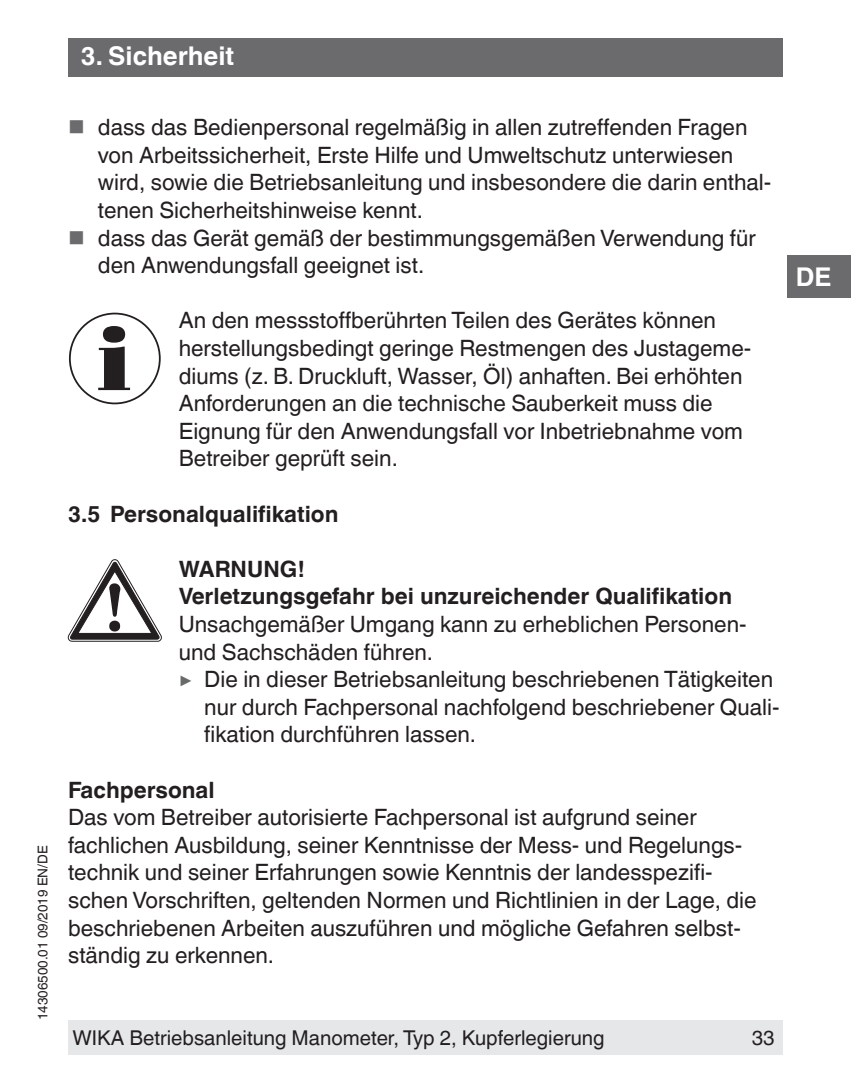
<style>
.page{position:relative;width:851px;height:1080px;background:#fff}
.page>*{position:absolute;margin:0;border:0;box-sizing:border-box;transform-origin:0 0}
.t1{font:700 25.8px "Helvetica World";color:#fff}
.t2{font:22.5px/27.6px "Helvetica World";color:#231f20}
.t3{font:700 22.5px/27.6px "Helvetica World";color:#231f20}
.t4{font:20.4px "Helvetica World";color:#231f20}
.t5{font:13.5px "Helvetica World";color:#231f20}
.s1{font-size:17.4px;color:#68696a}
</style>
<div class="page">
<div style="left:787px;top:255px;width:63px;height:43px;background:#6b6b6e"></div>
<div style="left:68px;top:38px;width:714px;height:39px;background:#6b6b6e"></div>
<div style="left:68px;top:1020px;width:714px;height:34px;background:#e6e7e9"></div>
<svg style="left:98px;top:326px;width:32px;height:64px"></svg>
<div style="left:69px;top:313px;width:92px;height:91px;border:2px solid #231f20;border-radius:50%"></div>
<svg style="left:68px;top:559px;width:93px;height:82px"></svg>
<p class="t1" style="left:81px;top:46px;width:155px">3. Sicherheit</p>
<p class="t5" style="left:35px;top:1020px;width:177px;rotate:-90deg">14306500.01 09/2019 EN/DE</p>
<p class="t2" style="left:98px;top:114px;width:675px">dass das Bedienpersonal regelmäßig in allen zutreffenden Fragen von Arbeitssicherheit, Erste Hilfe und Umweltschutz unterwiesen wird, sowie die Betriebsanleitung und insbesondere die darin enthal&shy;tenen Sicherheitshinweise kennt.<br>dass das Gerät gemäß der bestimmungsgemäßen Verwendung für den Anwendungsfall geeignet ist.</p>
<p class="t2" style="left:179px;top:307px;width:574px">An den messstoffberührten Teilen des Gerätes können herstellungsbedingt geringe Restmengen des Justageme&shy;diums (z. B. Druckluft, Wasser, Öl) anhaften. Bei erhöhten Anforderungen an die technische Sauberkeit muss die Eignung für den Anwendungsfall vor Inbetriebnahme vom Betreiber geprüft sein.</p>
<p class="t3" style="left:68px;top:502px;width:272px">3.5 Personalqualifikation</p>
<p class="t3" style="left:179px;top:557px;width:554px">WARNUNG!<br>Verletzungsgefahr bei unzureichender Qualifikation</p>
<p class="t2" style="left:179px;top:612px;width:569px">Unsachgemäßer Umgang kann zu erheblichen Personen-</p>
<p class="t2" style="left:179px;top:640px;width:256px">und Sachschäden führen.</p>
<p class="t2" style="left:179px;top:668px;width:596px"><span class="s1">▶</span> Die in dieser Betriebsanleitung beschriebenen Tätigkeiten</p>
<p class="t2" style="left:204px;top:693px;width:576px">nur durch Fachpersonal nachfolgend beschriebener Quali-</p>
<p class="t2" style="left:204px;top:721px;width:273px">fikation durchführen lassen.</p>
<p class="t3" style="left:68px;top:778px;width:148px">Fachpersonal</p>
<p class="t2" style="left:68px;top:804px;width:690px">Das vom Betreiber autorisierte Fachpersonal ist aufgrund seiner fachlichen Ausbildung, seiner Kenntnisse der Mess- und Regelungs&shy;technik und seiner Erfahrungen sowie Kenntnis der landesspezifi&shy;schen Vorschriften, geltenden Normen und Richtlinien in der Lage, die beschriebenen Arbeiten auszuführen und mögliche Gefahren selbst&shy;ständig zu erkennen.</p>
<p class="t1" style="left:795px;top:262px;width:37px">DE</p>
<p class="t4" style="left:72px;top:1030px;width:533px">WIKA Betriebsanleitung Manometer, Typ 2, Kupferlegierung</p>
<p class="t4" style="left:751px;top:1030px;width:24px">33</p>
</div>
